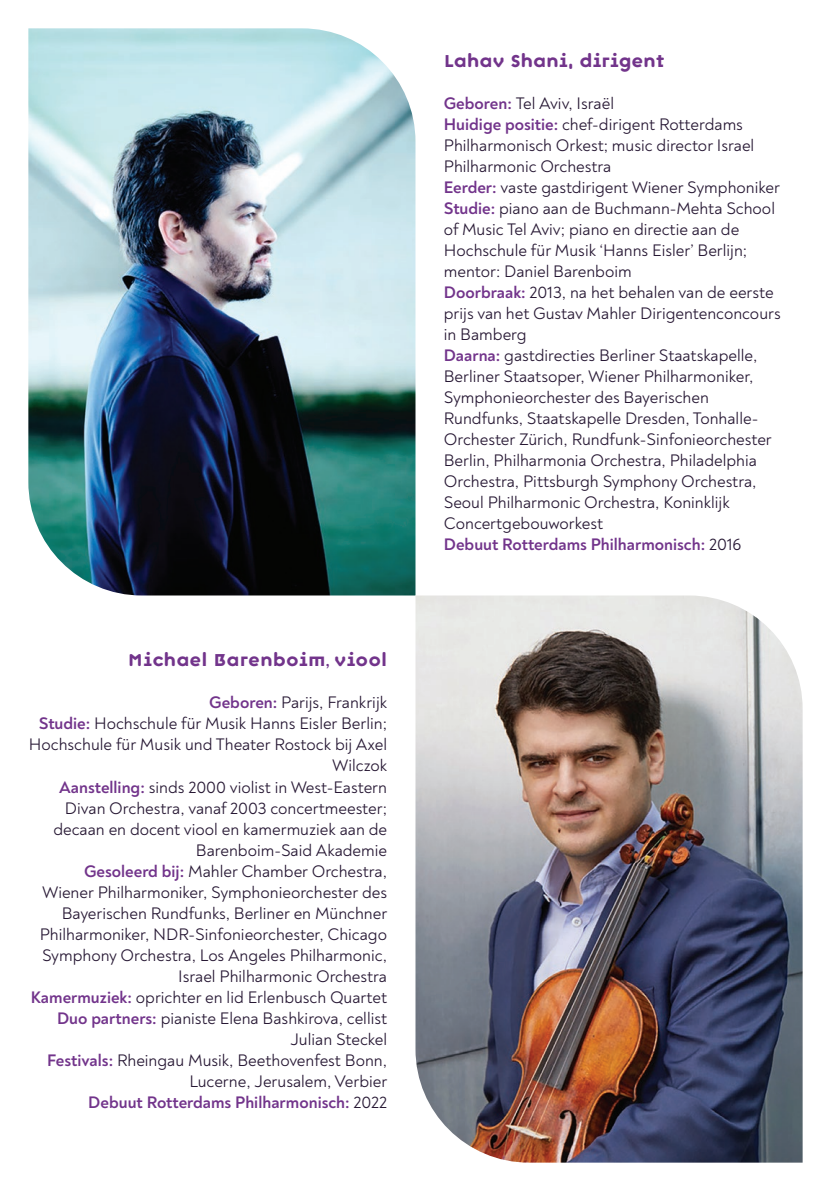
<style>
.page{position:relative;width:831px;height:1191px;background:#fff}
.page>*{position:absolute;margin:0;border:0;box-sizing:border-box;transform-origin:0 0}
.t1{font:20px "Rpho";color:#72348b}
.t2{font:17px/21px "Noah";color:#271834;text-align:right}
.t3{font:700 17px "Noah";color:#72348b}
.s1{font-family:"Noah";font-weight:700;font-size:17px}
.s2{font-weight:700;color:#72348b}
.s3{font-weight:400;color:#271834}
</style>
<div class="page">
<img style="left:28px;top:28px;width:387px;height:567px">
<img style="left:415px;top:595px;width:387px;height:567px">
<p class="t1" style="left:128px;top:648px;width:261px">Michael Barenboim<span class="s1">,</span> viool</p>
<p class="t2" style="left:209px;top:692px;width:179px"><span class="s2">Geboren:</span> Parijs, Frankrijk</p>
<p class="t2" style="left:29px;top:713px;width:360px"><span class="s2">Studie:</span> Hochschule für Musik Hanns Eisler Berlin;<br>Hochschule für Musik und Theater Rostock bij Axel<br>Wilczok</p>
<p class="t2" style="left:53px;top:776px;width:335px"><span class="s2">Aanstelling:</span> sinds 2000 violist in West-Eastern Divan Orchestra, vanaf 2003 concertmeester; decaan en docent viool en kamermuziek aan de Barenboim-Said Akademie</p>
<p class="t2" style="left:40px;top:860px;width:349px"><span class="s2">Gesoleerd bij:</span> Mahler Chamber Orchestra, Wiener Philharmoniker, Symphonieorchester des Bayerischen Rundfunks, Berliner en Münchner Philharmoniker, NDR-Sinfonieorchester, Chicago Symphony Orchestra, Los Angeles Philharmonic, Israel Philharmonic Orchestra</p>
<p class="t2" style="left:31px;top:986px;width:358px"><span class="s2">Kamermuziek:</span> oprichter en lid Erlenbusch Quartet</p>
<p class="t2" style="left:57px;top:1007px;width:331px"><span class="s2">Duo partners:</span> pianiste Elena Bashkirova, cellist<br>Julian Steckel</p>
<p class="t2" style="left:47px;top:1049px;width:342px"><span class="s2">Festivals:</span> Rheingau Musik, Beethovenfest Bonn,<br>Lucerne, Jerusalem, Verbier</p>
<p class="t3" style="left:88px;top:1091px;width:300px">Debuut Rotterdams Philharmonisch: <span class="s3">2022</span></p>
<p class="t1" style="left:444px;top:49px;width:222px">Lahav Shani, dirigent</p>
<p class="t2" style="left:444px;top:93px;width:172px"><span class="s2">Geboren:</span> Tel Aviv, Israël</p>
<p class="t2" style="left:444px;top:114px;width:312px;text-align:left"><span class="s2">Huidige positie:</span> chef-dirigent Rotterdams<br>Philharmonisch Orkest; music director Israel<br>Philharmonic Orchestra</p>
<p class="t2" style="left:444px;top:177px;width:337px"><span class="s2">Eerder:</span> vaste gastdirigent Wiener Symphoniker</p>
<p class="t2" style="left:444px;top:198px;width:333px;text-align:left"><span class="s2">Studie:</span> piano aan de Buchmann-Mehta School of Music Tel Aviv; piano en directie aan de Hochschule für Musik ‘Hanns Eisler’ Berlijn; mentor: Daniel Barenboim</p>
<p class="t2" style="left:444px;top:282px;width:338px;text-align:left"><span class="s2">Doorbraak:</span> 2013, na het behalen van de eerste prijs van het Gustav Mahler Dirigentenconcours in Bamberg</p>
<p class="t2" style="left:444px;top:345px;width:329px;text-align:left"><span class="s2">Daarna:</span> gastdirecties Berliner Staatskapelle, Berliner Staatsoper, Wiener Philharmoniker, Symphonieorchester des Bayerischen Rundfunks, Staatskapelle Dresden, Tonhalle-Orchester Zürich, Rundfunk-Sinfonieorchester Berlin, Philharmonia Orchestra, Philadelphia Orchestra, Pittsburgh Symphony Orchestra, Seoul Philharmonic Orchestra, Koninklijk Concertgebouworkest</p>
<p class="t3" style="left:444px;top:534px;width:299px">Debuut Rotterdams Philharmonisch: <span class="s3">2016</span></p>
</div>
